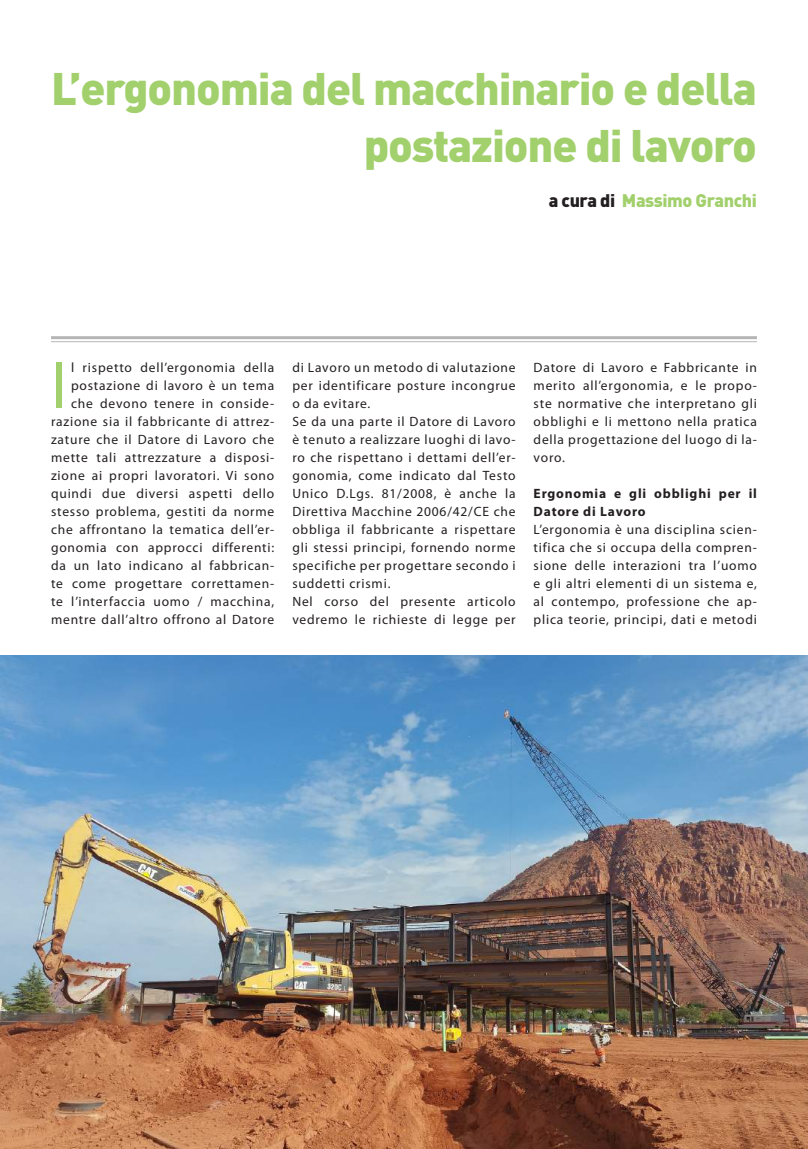
<style>
.page{position:relative;width:808px;height:1149px;background:#fff}
.page>*{position:absolute;margin:0;border:0;box-sizing:border-box;transform-origin:0 0}
.t1{font:66.9px "Myriad Pro";color:#a2d06d}
.t2{font:900 45px/57px "DIN";letter-spacing:-.025em;color:#a2d06d;text-align:right}
.t3{font:900 18px "DIN";letter-spacing:-.025em;color:#a2d06d}
.t4{font:13.5px/18px "Myriad Pro";letter-spacing:.06em;color:#231f20;text-align:justify}
.t5{font:700 13.5px/18px "Myriad Pro";letter-spacing:.06em;color:#231f20}
.s1{color:#231f20}
</style>
<div class="page">
<hr style="left:51px;top:336px;width:706px;height:3px;background:#231f20">
<hr style="left:51px;top:341px;width:706px;height:1px;background:#231f20">
<img style="left:0;top:655px;width:808px;height:493px">
<h2 class="t2" style="left:51px;top:57px;width:707px">L’ergonomia del macchinario e della postazione di lavoro</h2>
<h3 class="t3" style="left:549px;top:188px;width:210px"><span class="s1">a cura di</span> Massimo Granchi</h3>
<p class="t4" style="left:51px;top:358px;width:225px;text-align:right">l rispetto dell’ergonomia della postazione di lavoro è un tema che devono tenere in conside&shy;razione sia il fabbricante di attrez&shy;zature che il Datore di Lavoro che mette tali attrezzature a disposi&shy;zione ai propri lavoratori. Vi sono quindi due diversi aspetti dello stesso problema, gestiti da norme che affrontano la tematica dell’er&shy;gonomia con approcci differenti: da un lato indicano al fabbrican&shy;te come progettare correttamen&shy;te l’interfaccia uomo / macchina, mentre dall’altro offrono al Datore</p>
<p class="t4" style="left:292px;top:358px;width:225px;text-align:left">di Lavoro un metodo di valutazione per identificare posture incongrue o da evitare.<br>Se da una parte il Datore di Lavoro è tenuto a realizzare luoghi di lavo&shy;ro che rispettano i dettami dell’er&shy;gonomia, come indicato dal Testo<br>Unico D.Lgs. 81/2008, è anche la<br>Direttiva Macchine 2006/42/CE che obbliga il fabbricante a rispettare gli stessi principi, fornendo norme specifiche per progettare secondo i suddetti crismi.<br>Nel corso del presente articolo vedremo le richieste di legge per</p>
<p class="t4" style="left:534px;top:358px;width:225px">Datore di Lavoro e Fabbricante in merito all’ergonomia, e le propo&shy;ste normative che interpretano gli obblighi e li mettono nella pratica della progettazione del luogo di la&shy;voro.</p>
<h1 class="t1" style="left:51px;top:344px;width:17px">I</h1>
<p class="t5" style="left:534px;top:484px;width:225px">Ergonomia e gli obblighi per il<br>Datore di Lavoro</p>
<p class="t4" style="left:534px;top:520px;width:225px">L’ergonomia è una disciplina scien&shy;tifica che si occupa della compren&shy;sione delle interazioni tra l’uomo e gli altri elementi di un sistema e, al contempo, professione che ap&shy;plica teorie, principi, dati e metodi</p>
</div>
